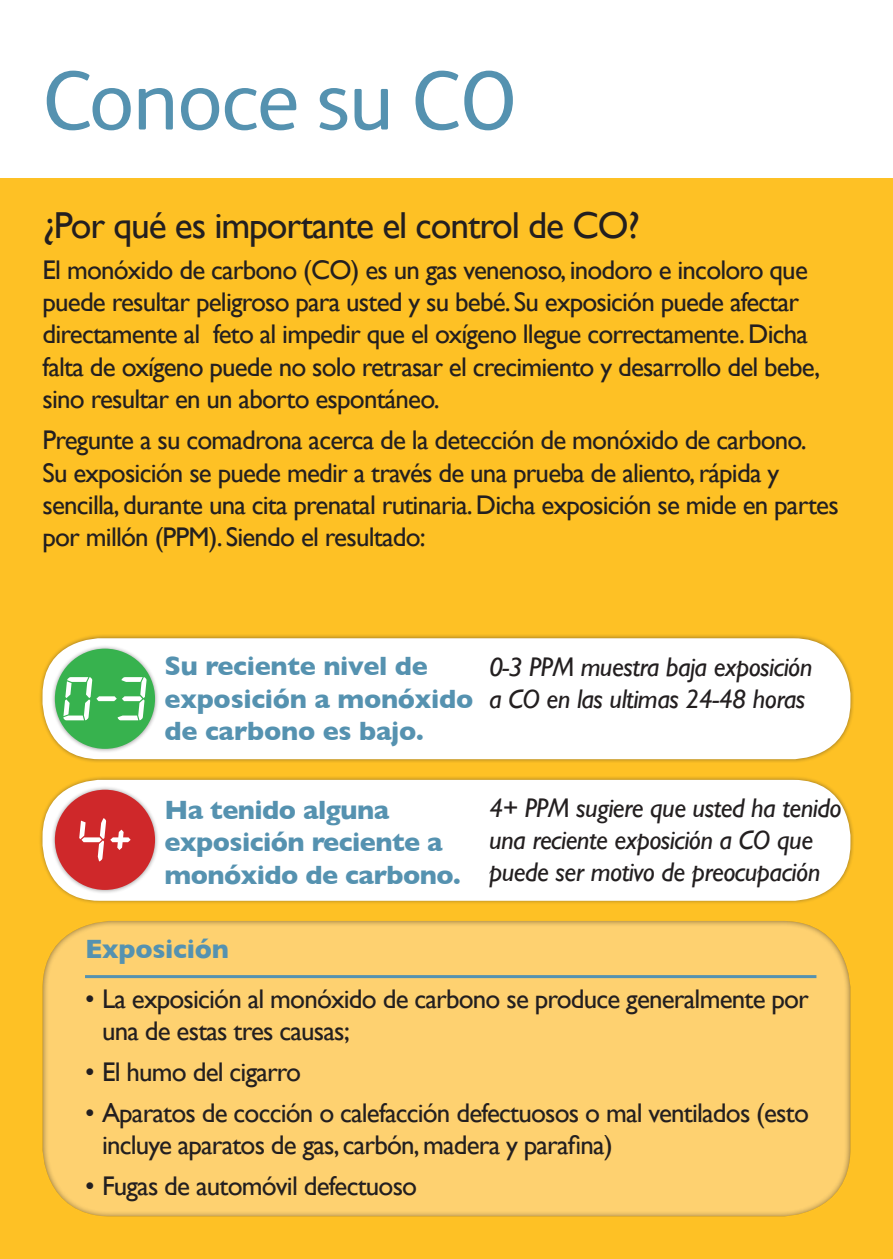
<style>
.page{position:relative;width:893px;height:1259px;background:#fff}
.page>*{position:absolute;margin:0;border:0;box-sizing:border-box;transform-origin:0 0}
.t1{font:84px "FS Albert";letter-spacing:-.01em;color:#5592b0}
.t2{font:37.5px "Gill Sans";letter-spacing:-.03em;color:#231f20}
.t3{font:27px/32.4px "Gill Sans";letter-spacing:-.03em;color:#231f20}
.t4{font:italic 27px/32.4px "Gill Sans";letter-spacing:-.02em;color:#231f20}
.t5{font:700 27px/32.4px "Gill Sans";letter-spacing:-.01em;color:#5592b0}
</style>
<div class="page">
<div style="left:0;top:179px;width:893px;height:1080px;background:#fec125"></div>
<div style="left:41px;top:918px;width:810px;height:300px;background:#231f20;opacity:.7"></div>
<hr style="left:85px;top:975px;width:731px;height:3px;background:#5592b0">
<div style="left:38px;top:634px;width:816px;height:129px;background:#231f20;opacity:.4"></div>
<div style="left:43px;top:638px;width:807px;height:121px;background:#fff;border-radius:57px"></div>
<div style="left:38px;top:776px;width:816px;height:128px;background:#231f20;opacity:.4"></div>
<div style="left:43px;top:780px;width:807px;height:120px;background:#fff;border-radius:57px"></div>
<div style="left:51px;top:644px;width:108px;height:108px;background:#231f20;opacity:.4"></div>
<div style="left:55px;top:648px;width:100px;height:101px;background:#37b24e;border-radius:50%"></div>
<svg style="left:63px;top:677px;width:84px;height:43px"></svg>
<div style="left:51px;top:785px;width:108px;height:108px;background:#231f20;opacity:.4"></div>
<div style="left:55px;top:789px;width:100px;height:101px;background:#cf282a;border-radius:50%"></div>
<svg style="left:79px;top:818px;width:52px;height:43px"></svg>
<h1 class="t1" style="left:43px;top:45px;width:476px">Conoce su CO</h1>
<h2 class="t2" style="left:43px;top:203px;width:599px">¿Por qué es importante el control de CO?</h2>
<p class="t3" style="left:43px;top:253px;width:779px">El monóxido de carbono (CO) es un gas venenoso, inodoro e incoloro que puede resultar peligroso para usted y su bebé. Su exposición puede afectar directamente al feto al impedir que el oxígeno llegue correctamente. Dicha falta de oxígeno puede no solo retrasar el crecimiento y desarrollo del bebe, sino resultar en un aborto espontáneo.</p>
<p class="t3" style="left:43px;top:423px;width:798px">Pregunte a su comadrona acerca de la detección de monóxido de carbono.<br>Su exposición se puede medir a través de una prueba de aliento, rápida y sencilla, durante una cita prenatal rutinaria. Dicha exposición se mide en partes por millón (PPM). Siendo el resultado:</p>
<p class="t5" style="left:165px;top:649px;width:310px">Su reciente nivel de exposición a monóxido de carbono es bajo.</p>
<p class="t4" style="left:489px;top:650px;width:325px">0-3 PPM muestra baja exposición a CO en las ultimas 24-48 horas</p>
<p class="t5" style="left:165px;top:793px;width:298px">Ha tenido alguna exposición reciente a monóxido de carbono.</p>
<p class="t4" style="left:489px;top:791px;width:354px">4+ PPM sugiere que usted ha tenido una reciente exposición a CO que puede ser motivo de preocupación</p>
<p class="t5" style="left:85px;top:932px;width:145px">Exposición</p>
<p class="t3" style="left:102px;top:982px;width:708px;text-indent:-17px">• La exposición al monóxido de carbono se produce generalmente por una de estas tres causas;</p>
<p class="t3" style="left:85px;top:1055px;width:217px">• El humo del cigarro</p>
<p class="t3" style="left:102px;top:1096px;width:708px;text-indent:-17px">• Aparatos de cocción o calefacción defectuosos o mal ventilados (esto incluye aparatos de gas, carbón, madera y parafina)</p>
<p class="t3" style="left:85px;top:1169px;width:334px">• Fugas de automóvil defectuoso</p>
</div>
